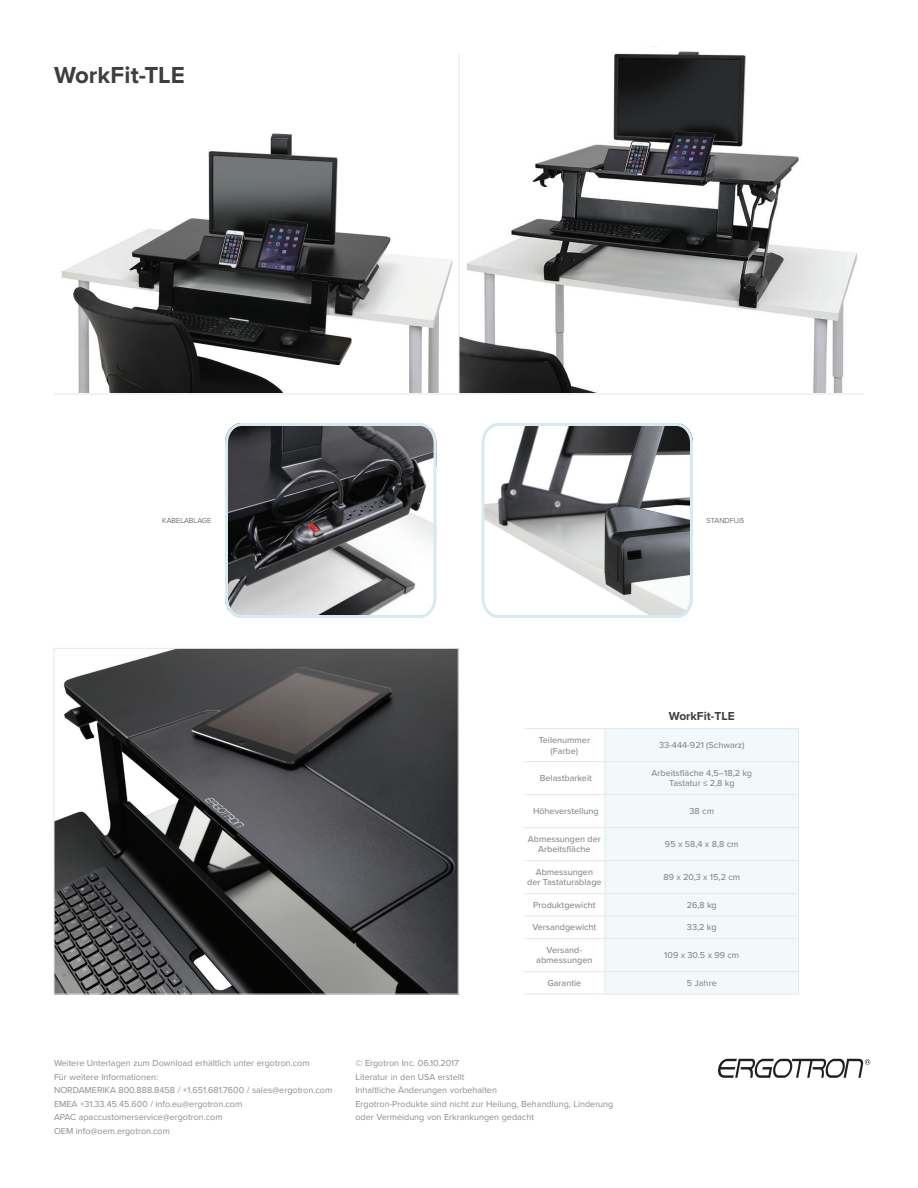
<style>
.page{position:relative;width:918px;height:1188px;background:#fff}
.page>*{position:absolute;margin:0;border:0;box-sizing:border-box;transform-origin:0 0}
.t1{font:700 24px "Proxima Nova";color:#3e3e3f}
.t2{font:700 12px "Proxima Nova";color:#3e3e3f}
.t3{font:9px/13.5px "Proxima Nova";color:#8a8c8f}
.t4{font:500 9px/10.5px "Proxima Nova";color:#8a8c8f;text-align:center}
.t5{font:300 7.5px "Proxima Nova";color:#3e3e3f}
</style>
<div class="page">
<svg style="left:225px;top:423px;width:212px;height:195px;background:#747577"></svg>
<img style="left:61px;top:46px;width:796px;height:347px">
<hr style="left:54px;top:394px;width:810px;height:1px;background:#e6e7e9">
<hr style="left:459px;top:54px;width:1px;height:339px;background:#e6e7e9">
<svg style="left:481px;top:423px;width:212px;height:195px"></svg>
<img style="left:56px;top:650px;width:401px;height:342px">
<div style="left:54px;top:648px;width:405px;height:346px;border:1px solid #e6e7e9"></div>
<svg style="left:718px;top:1059px;width:152px;height:19px"></svg>
<div style="left:606px;top:729px;width:192px;height:265px;background:#f2f9fa"></div>
<hr style="left:798px;top:795px;width:1px;height:32px;background:#e6e7e9">
<hr style="left:798px;top:828px;width:1px;height:32px;background:#e6e7e9">
<hr style="left:798px;top:861px;width:1px;height:32px;background:#e6e7e9">
<svg style="left:798px;top:894px;width:1px;height:44px"></svg>
<hr style="left:605px;top:728px;width:194px;height:1px;background:#e6e7e9">
<hr style="left:798px;top:729px;width:1px;height:32px;background:#e6e7e9">
<hr style="left:605px;top:761px;width:194px;height:1px;background:#e6e7e9">
<hr style="left:798px;top:762px;width:1px;height:32px;background:#e6e7e9">
<hr style="left:605px;top:794px;width:194px;height:1px;background:#e6e7e9">
<hr style="left:605px;top:827px;width:194px;height:1px;background:#e6e7e9">
<hr style="left:605px;top:860px;width:194px;height:1px;background:#e6e7e9">
<hr style="left:605px;top:893px;width:194px;height:1px;background:#e6e7e9">
<hr style="left:605px;top:916px;width:194px;height:1px;background:#e6e7e9">
<hr style="left:605px;top:938px;width:194px;height:1px;background:#e6e7e9">
<hr style="left:798px;top:939px;width:1px;height:32px;background:#e6e7e9">
<hr style="left:605px;top:971px;width:194px;height:1px;background:#e6e7e9">
<svg style="left:798px;top:972px;width:1px;height:22px"></svg>
<hr style="left:605px;top:994px;width:194px;height:1px;background:#e6e7e9">
<hr style="left:524px;top:728px;width:35px;height:1px;background:#e6e7e9">
<hr style="left:559px;top:728px;width:46px;height:1px;background:#e6e7e9">
<hr style="left:605px;top:729px;width:1px;height:32px;background:#e6e7e9">
<hr style="left:524px;top:761px;width:35px;height:1px;background:#e6e7e9">
<hr style="left:559px;top:761px;width:46px;height:1px;background:#e6e7e9">
<hr style="left:605px;top:762px;width:1px;height:32px;background:#e6e7e9">
<hr style="left:524px;top:794px;width:35px;height:1px;background:#e6e7e9">
<hr style="left:559px;top:794px;width:46px;height:1px;background:#e6e7e9">
<hr style="left:605px;top:795px;width:1px;height:32px;background:#e6e7e9">
<hr style="left:524px;top:827px;width:35px;height:1px;background:#e6e7e9">
<hr style="left:559px;top:827px;width:46px;height:1px;background:#e6e7e9">
<hr style="left:605px;top:828px;width:1px;height:32px;background:#e6e7e9">
<hr style="left:524px;top:860px;width:35px;height:1px;background:#e6e7e9">
<hr style="left:559px;top:860px;width:46px;height:1px;background:#e6e7e9">
<hr style="left:605px;top:861px;width:1px;height:32px;background:#e6e7e9">
<hr style="left:524px;top:893px;width:35px;height:1px;background:#e6e7e9">
<hr style="left:559px;top:893px;width:46px;height:1px;background:#e6e7e9">
<hr style="left:524px;top:916px;width:35px;height:1px;background:#e6e7e9">
<hr style="left:559px;top:916px;width:46px;height:1px;background:#e6e7e9">
<svg style="left:605px;top:894px;width:1px;height:44px"></svg>
<hr style="left:524px;top:938px;width:35px;height:1px;background:#e6e7e9">
<hr style="left:559px;top:938px;width:46px;height:1px;background:#e6e7e9">
<hr style="left:605px;top:939px;width:1px;height:32px;background:#e6e7e9">
<hr style="left:524px;top:971px;width:35px;height:1px;background:#e6e7e9">
<hr style="left:559px;top:971px;width:46px;height:1px;background:#e6e7e9">
<svg style="left:605px;top:972px;width:1px;height:22px"></svg>
<hr style="left:524px;top:994px;width:35px;height:1px;background:#e6e7e9">
<hr style="left:559px;top:994px;width:46px;height:1px;background:#e6e7e9">
<h1 class="t1" style="left:54px;top:60px;width:132px">WorkFit-TLE</h1>
<p class="t5" style="left:162px;top:516px;width:51px">KABELABLAGE</p>
<p class="t5" style="left:707px;top:516px;width:39px">STANDFUẞ</p>
<h2 class="t2" style="left:669px;top:709px;width:67px">WorkFit-TLE</h2>
<p class="t4" style="left:539px;top:735px;width:53px">Teilenummer (Farbe)</p>
<p class="t4" style="left:659px;top:740px;width:87px">33-444-921 (Schwarz)</p>
<p class="t4" style="left:540px;top:773px;width:54px">Belastbarkeit</p>
<p class="t4" style="left:651px;top:768px;width:102px">Arbeitsfläche 4,5–18,2 kg<br>Tastatur ≤ 2,8 kg</p>
<p class="t4" style="left:533px;top:806px;width:67px">Höheverstellung</p>
<p class="t4" style="left:690px;top:806px;width:26px">38 cm</p>
<p class="t4" style="left:528px;top:834px;width:74px">Abmessungen der<br>Arbeitsfläche</p>
<p class="t4" style="left:665px;top:839px;width:75px">95 x 58,4 x 8,8 cm</p>
<p class="t4" style="left:527px;top:867px;width:76px">Abmessungen<br>der Tastaturablage</p>
<p class="t4" style="left:663px;top:872px;width:78px">89 x 20,3 x 15,2 cm</p>
<p class="t4" style="left:533px;top:900px;width:64px">Produktgewicht</p>
<p class="t4" style="left:687px;top:900px;width:32px">26,8 kg</p>
<p class="t4" style="left:532px;top:922px;width:66px">Versandgewicht</p>
<p class="t4" style="left:687px;top:922px;width:31px">33,2 kg</p>
<p class="t4" style="left:536px;top:945px;width:58px">Versand&shy;abmessungen</p>
<p class="t4" style="left:664px;top:950px;width:76px">109 x 30.5 x 99 cm</p>
<p class="t4" style="left:547px;top:978px;width:35px">Garantie</p>
<p class="t4" style="left:687px;top:978px;width:31px">5 Jahre</p>
<p class="t3" style="left:54px;top:1057px;width:280px">Weitere Unterlagen zum Download erhältlich unter ergotron.com<br>Für weitere Informationen:<br>NORDAMERIKA 800.888.8458 / +1.651.681.7600 / sales@ergotron.com EMEA +31.33.45.45.600 / info.eu@ergotron.com<br>APAC apaccustomerservice@ergotron.com<br>OEM info@oem.ergotron.com</p>
<p class="t3" style="left:356px;top:1057px;width:259px">© Ergotron Inc. 06.10.2017<br>Literatur in den USA erstellt<br>Inhaltliche Änderungen vorbehalten<br>Ergotron-Produkte sind nicht zur Heilung, Behandlung, Linderung oder Vermeidung von Erkrankungen gedacht</p>
</div>
